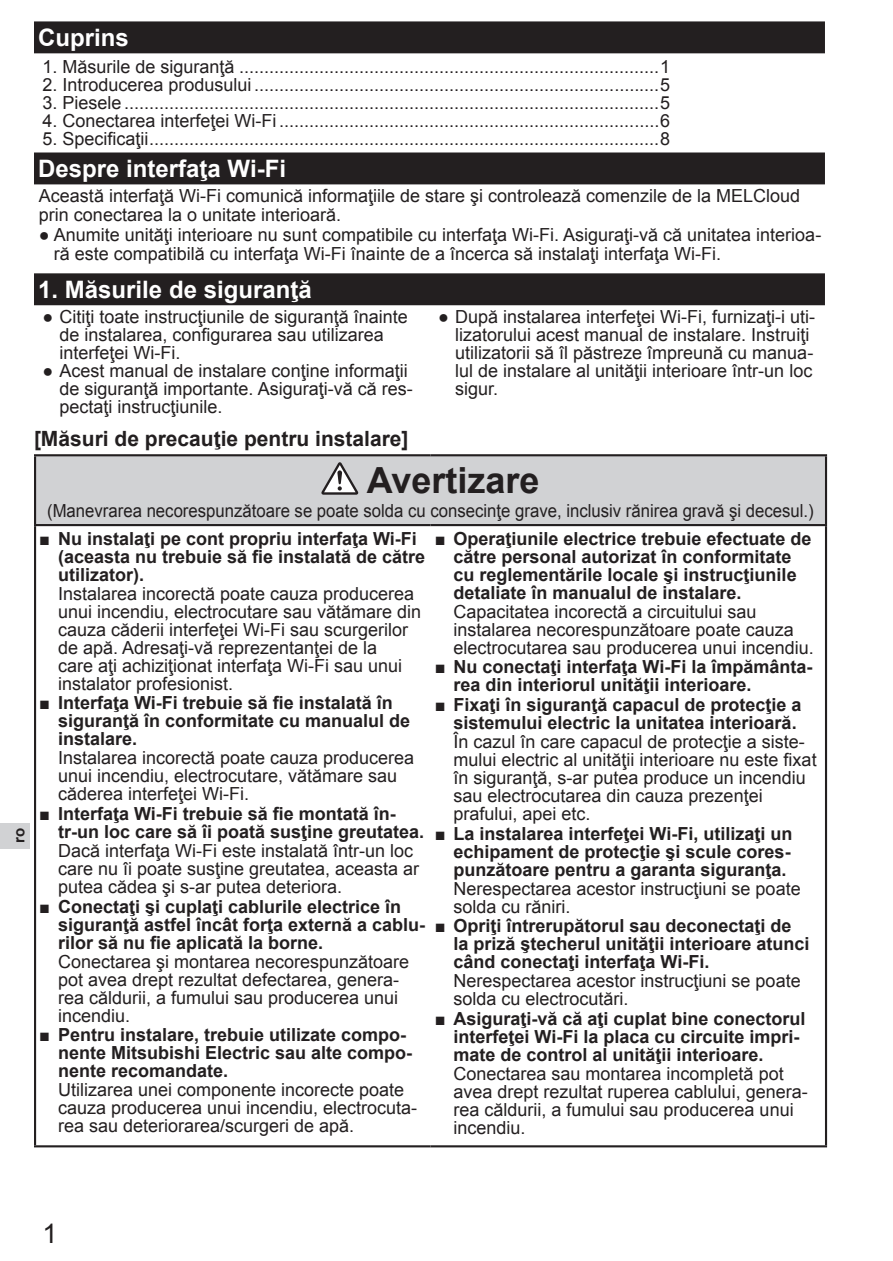
<style>
.page{position:relative;width:893px;height:1261px;background:#fff}
.page>*{position:absolute;margin:0;border:0;box-sizing:border-box;transform-origin:0 0}
.t1{font:700 36px "Arial";color:#231f20}
.t2{font:27px "Arial";color:#231f20}
.t3{font:700 24px "Arial";color:#fff}
.t4{font:700 21px "Arial";color:#231f20}
.t5{font:18px/18px "Arial";color:#231f20}
.t6{font:700 18px/18px "Arial";color:#231f20}
.t7{font:18px "Arial";color:#231f20;scale:.93 1}
.t8{font:700 15px "Arial";color:#231f20}
</style>
<div class="page">
<div style="left:0;top:822px;width:30px;height:26px;background:#d1d2d4"></div>
<div style="left:34px;top:273px;width:791px;height:32px;background:#231f20"></div>
<div style="left:34px;top:21px;width:791px;height:32px;background:#231f20"></div>
<div style="left:34px;top:152px;width:791px;height:32px;background:#231f20"></div>
<div style="left:35px;top:455px;width:791px;height:70px;background:#d1d2d4"></div>
<hr style="left:34px;top:454px;width:396px;height:2px;background:#231f20">
<hr style="left:34px;top:456px;width:2px;height:68px;background:#231f20">
<hr style="left:430px;top:454px;width:397px;height:2px;background:#231f20">
<hr style="left:825px;top:456px;width:2px;height:68px;background:#231f20">
<hr style="left:34px;top:524px;width:396px;height:2px;background:#231f20">
<hr style="left:34px;top:526px;width:2px;height:618px;background:#231f20">
<hr style="left:430px;top:524px;width:397px;height:2px;background:#231f20">
<hr style="left:825px;top:526px;width:2px;height:618px;background:#231f20">
<hr style="left:34px;top:1144px;width:396px;height:3px;background:#231f20">
<hr style="left:430px;top:1144px;width:397px;height:3px;background:#231f20">
<svg style="left:321px;top:462px;width:37px;height:32px"></svg>
<p class="t8" style="left:9px;top:842px;width:16px;rotate:-90deg">ro</p>
<h3 class="t3" style="left:38px;top:22px;width:92px">Cuprins</h3>
<p class="t5" style="left:42px;top:58px;width:629px">1. Măsurile de siguranţă ....................................................................................1</p>
<p class="t5" style="left:42px;top:76px;width:629px">2. Introducerea produsului .................................................................................5</p>
<p class="t5" style="left:42px;top:94px;width:629px">3. Piesele ...........................................................................................................5</p>
<p class="t5" style="left:42px;top:112px;width:629px">4. Conectarea interfeţei Wi-Fi ............................................................................6</p>
<p class="t5" style="left:42px;top:130px;width:629px">5. Specificaţii ......................................................................................................8</p>
<h3 class="t3" style="left:38px;top:153px;width:249px">Despre interfaţa Wi-Fi</h3>
<p class="t5" style="left:39px;top:186px;width:763px;line-height:19.5px">Această interfaţă Wi-Fi comunică informaţiile de stare şi controlează comenzile de la MELCloud prin conectarea la o unitate interioară.</p>
<p class="t5" style="left:54px;top:225px;width:769px;line-height:19.5px;text-indent:-15px">● Anumite unităţi interioare nu sunt compatibile cu interfaţa Wi-Fi. Asiguraţi-vă că unitatea interioa&shy;ră este compatibilă cu interfaţa Wi-Fi înainte de a încerca să instalaţi interfaţa Wi-Fi.</p>
<h3 class="t3" style="left:38px;top:273px;width:275px">1. Măsurile de siguranţă</h3>
<p class="t5" style="left:60px;top:308px;width:350px;text-indent:-17px">● Citiţi toate instrucţiunile de siguranţă înainte de instalarea, configurarea sau utilizarea interfeţei Wi-Fi.</p>
<p class="t5" style="left:60px;top:362px;width:355px;text-indent:-17px">● Acest manual de instalare conţine informaţii de siguranţă importante. Asiguraţi-vă că res&shy;pectaţi instrucţiunile.</p>
<p class="t5" style="left:455px;top:307px;width:362px;text-indent:-17px">● După instalarea interfeţei Wi-Fi, furnizaţi-i uti&shy;lizatorului acest manual de instalare. Instruiţi utilizatorii să îl păstreze împreună cu manua&shy;lul de instalare al unităţii interioare într-un loc sigur.</p>
<p class="t4" style="left:34px;top:424px;width:376px">[Măsuri de precauţie pentru instalare]</p>
<h1 class="t1" style="left:367px;top:456px;width:174px">Avertizare</h1>
<p class="t7" style="left:47px;top:498px;width:826px">(Manevrarea necorespunzătoare se poate solda cu consecinţe grave, inclusiv rănirea gravă şi decesul.)</p>
<p class="t6" style="left:58px;top:530px;width:369px;text-indent:-19px">■ Nu instalaţi pe cont propriu interfaţa Wi-Fi (aceasta nu trebuie să fie instalată de către utilizator).</p>
<p class="t5" style="left:58px;top:584px;width:365px">Instalarea incorectă poate cauza producerea unui incendiu, electrocutare sau vătămare din cauza căderii interfeţei Wi-Fi sau scurgerilor de apă. Adresaţi-vă reprezentanţei de la<br>care aţi achiziţionat interfaţa Wi-Fi sau unui instalator profesionist.</p>
<p class="t6" style="left:58px;top:694px;width:354px;text-indent:-19px">■ Interfaţa Wi-Fi trebuie să fie instalată în siguranţă în conformitate cu manualul de instalare.</p>
<p class="t5" style="left:58px;top:749px;width:358px">Instalarea incorectă poate cauza producerea unui incendiu, electrocutare, vătămare sau căderea interfeţei Wi-Fi.</p>
<p class="t6" style="left:58px;top:805px;width:368px;text-indent:-19px">■ Interfaţa Wi-Fi trebuie să fie montată în&shy;tr-un loc care să îi poată susţine greutatea.</p>
<p class="t5" style="left:58px;top:841px;width:363px">Dacă interfaţa Wi-Fi este instalată într-un loc care nu îi poate susţine greutatea, aceasta ar putea cădea şi s-ar putea deteriora.</p>
<p class="t6" style="left:58px;top:897px;width:369px;text-indent:-19px">■ Conectaţi şi cuplaţi cablurile electrice în siguranţă astfel încât forţa externă a cablu&shy;rilor să nu fie aplicată la borne.</p>
<p class="t5" style="left:58px;top:952px;width:353px">Conectarea şi montarea necorespunzătoare pot avea drept rezultat defectarea, genera&shy;rea căldurii, a fumului sau producerea unui incendiu.</p>
<p class="t6" style="left:58px;top:1026px;width:356px;text-indent:-19px">■ Pentru instalare, trebuie utilizate compo&shy;nente Mitsubishi Electric sau alte compo&shy;nente recomandate.</p>
<p class="t5" style="left:58px;top:1080px;width:361px">Utilizarea unei componente incorecte poate cauza producerea unui incendiu, electrocuta&shy;rea sau deteriorarea/scurgeri de apă.</p>
<p class="t6" style="left:453px;top:530px;width:360px;text-indent:-19px">■ Operaţiunile electrice trebuie efectuate de către personal autorizat în conformitate cu reglementările locale şi instrucţiunile detaliate în manualul de instalare.</p>
<p class="t5" style="left:453px;top:602px;width:362px">Capacitatea incorectă a circuitului sau instalarea necorespunzătoare poate cauza electrocutarea sau producerea unui incendiu.</p>
<p class="t6" style="left:453px;top:658px;width:360px;text-indent:-19px">■ Nu conectaţi interfaţa Wi-Fi la împământa&shy;rea din interiorul unităţii interioare.</p>
<p class="t6" style="left:435px;top:696px;width:368px;text-align:right">■ Fixaţi în siguranţă capacul de protecţie a sistemului electric la unitatea interioară.</p>
<p class="t5" style="left:453px;top:732px;width:365px">În cazul în care capacul de protecţie a siste&shy;mului electric al unităţii interioare nu este fixat în siguranţă, s-ar putea produce un incendiu sau electrocutarea din cauza prezenţei prafului, apei etc.</p>
<p class="t6" style="left:453px;top:824px;width:340px;text-align:justify;text-indent:-19px">■ La instalarea interfeţei Wi-Fi, utilizaţi un echipament de protecţie şi scule cores&shy;punzătoare pentru a garanta siguranţa.</p>
<p class="t5" style="left:453px;top:879px;width:349px">Nerespectarea acestor instrucţiuni se poate solda cu răniri.</p>
<p class="t6" style="left:453px;top:917px;width:358px;text-indent:-19px">■ Opriţi întrerupătorul sau deconectaţi de la priză ştecherul unităţii interioare atunci când conectaţi interfaţa Wi-Fi.</p>
<p class="t5" style="left:453px;top:971px;width:349px">Nerespectarea acestor instrucţiuni se poate solda cu electrocutări.</p>
<p class="t6" style="left:453px;top:1009px;width:354px;text-indent:-19px">■ Asiguraţi-vă că aţi cuplat bine conectorul interfeţei Wi-Fi la placa cu circuite impri&shy;mate de control al unităţii interioare.</p>
<p class="t5" style="left:453px;top:1064px;width:356px">Conectarea sau montarea incompletă pot avea drept rezultat ruperea cablului, genera&shy;rea căldurii, a fumului sau producerea unui incendiu.</p>
<h2 class="t2" style="left:43px;top:1214px;width:17px">1</h2>
</div>
